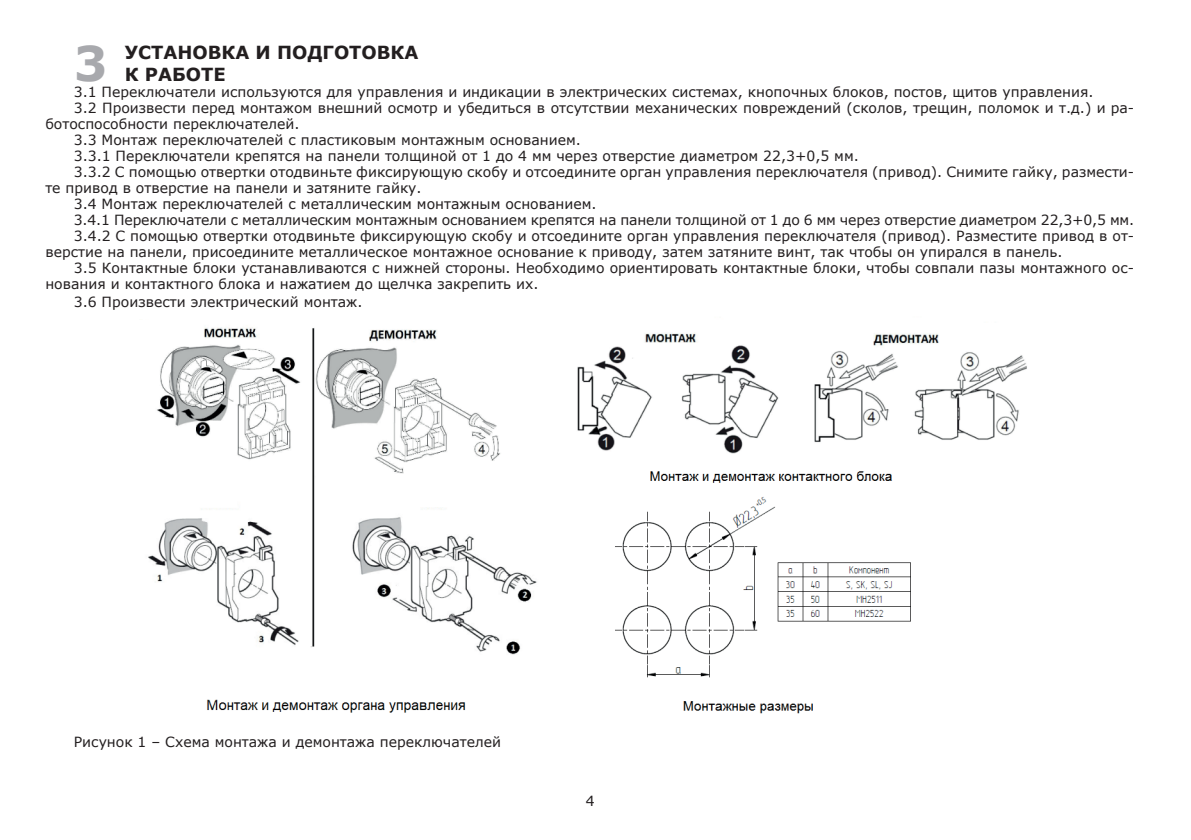
<style>
.page{position:relative;width:1191px;height:840px;background:#fff}
.page>*{position:absolute;margin:0;border:0;box-sizing:border-box;transform-origin:0 0}
.t1{font:700 47.8px "Verdana";color:#a8a9ad}
.t2{font:700 18px/21.6px "Verdana";color:#231f20}
.t3{font:14px "Verdana";color:#231f20}
.s1{color:#fff}
</style>
<div class="page">
<img style="left:148px;top:327px;width:879px;height:387px">
<h1 class="t1" style="left:74px;top:29px;width:53px">3<span class="s1">.</span></h1>
<p class="t2" style="left:125px;top:41px;width:295px">УСТАНОВКА И ПОДГОТОВКА<br>К РАБОТЕ</p>
<p class="t3" style="left:74px;top:82px;width:1021px">3.1 Переключатели используются для управления и индикации в электрических системах, кнопочных блоков, постов, щитов управления.</p>
<p class="t3" style="left:74px;top:98px;width:1062px">3.2 Произвести перед монтажом внешний осмотр и убедиться в отсутствии механических повреждений (сколов, трещин, поломок и т.д.) и ра-</p>
<p class="t3" style="left:45px;top:114px;width:256px">ботоспособности переключателей.</p>
<p class="t3" style="left:74px;top:130px;width:508px">3.3 Монтаж переключателей с пластиковым монтажным основанием.</p>
<p class="t3" style="left:74px;top:146px;width:786px">3.3.1 Переключатели крепятся на панели толщиной от 1 до 4 мм через отверстие диаметром 22,3+0,5 мм.</p>
<p class="t3" style="left:74px;top:162px;width:1062px">3.3.2 С помощью отвертки отодвиньте фиксирующую скобу и отсоедините орган управления переключателя (привод). Снимите гайку, размести-</p>
<p class="t3" style="left:45px;top:178px;width:378px">те привод в отверстие на панели и затяните гайку.</p>
<p class="t3" style="left:74px;top:194px;width:524px">3.4 Монтаж переключателей с металлическим монтажным основанием.</p>
<p class="t3" style="left:74px;top:210px;width:1062px">3.4.1 Переключатели с металлическим монтажным основанием крепятся на панели толщиной от 1 до 6 мм через отверстие диаметром 22,3+0,5 мм.</p>
<p class="t3" style="left:74px;top:226px;width:1062px">3.4.2 С помощью отвертки отодвиньте фиксирующую скобу и отсоедините орган управления переключателя (привод). Разместите привод в от-</p>
<p class="t3" style="left:45px;top:242px;width:1018px">верстие на панели, присоедините металлическое монтажное основание к приводу, затем затяните винт, так чтобы он упирался в панель.</p>
<p class="t3" style="left:74px;top:258px;width:1062px">3.5 Контактные блоки устанавливаются с нижней стороны. Необходимо ориентировать контактные блоки, чтобы совпали пазы монтажного ос-</p>
<p class="t3" style="left:45px;top:274px;width:495px">нования и контактного блока и нажатием до щелчка закрепить их.</p>
<p class="t3" style="left:74px;top:292px;width:290px">3.6 Произвести электрический монтаж.</p>
<p class="t3" style="left:74px;top:731px;width:429px">Рисунок 1 – Схема монтажа и демонтажа переключателей</p>
<p class="t3" style="left:586px;top:790px;width:10px">4</p>
</div>
